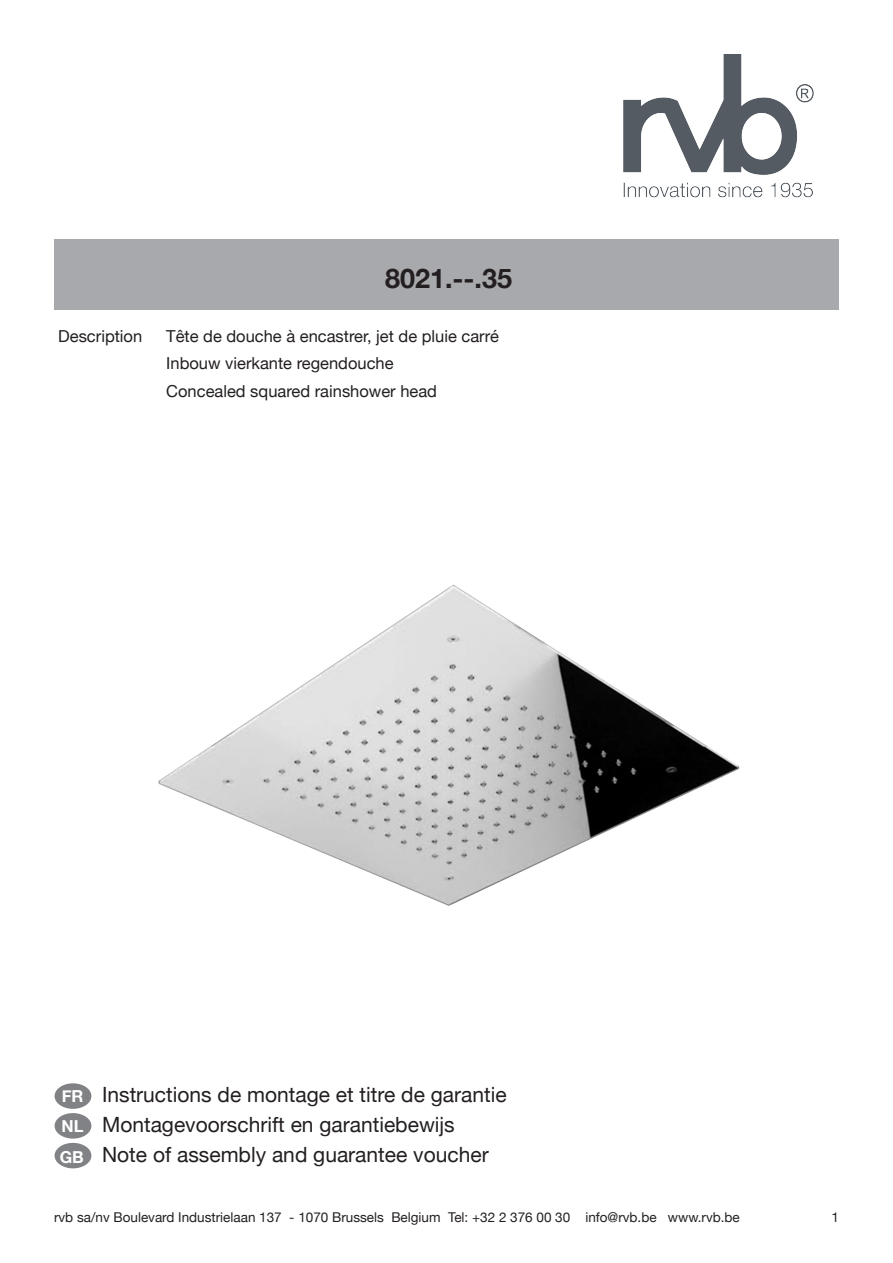
<style>
.page{position:relative;width:893px;height:1263px;background:#fff}
.page>*{position:absolute;margin:0;border:0;box-sizing:border-box;transform-origin:0 0}
.t1{font:700 27px "Helvetica Neue";color:#231f20}
.t2{font:21px "Helvetica Neue";color:#231f20}
.t3{font:16.5px "Helvetica Neue";color:#231f20}
.t4{font:700 16.5px "Helvetica Neue";color:#fff}
.t5{font:13.5px "Helvetica Neue";color:#231f20}
</style>
<div class="page">
<img style="left:158px;top:584px;width:582px;height:322px">
<img style="left:623px;top:54px;width:191px;height:144px">
<div style="left:54px;top:240px;width:785px;height:70px;background:#a8a9ad"></div>
<div style="left:55px;top:1113px;width:36px;height:25px;background:#808285;border-radius:50%"></div>
<div style="left:55px;top:1083px;width:36px;height:26px;background:#808285;border-radius:50%"></div>
<div style="left:55px;top:1143px;width:36px;height:25px;background:#808285;border-radius:50%"></div>
<p class="t1" style="left:385px;top:262px;width:129px">8021.--.35</p>
<p class="t3" style="left:58px;top:327px;width:86px">Description</p>
<p class="t3" style="left:166px;top:327px;width:334px">Tête de douche à encastrer, jet de pluie carré</p>
<p class="t3" style="left:166px;top:354px;width:229px">Inbouw vierkante regendouche</p>
<p class="t3" style="left:166px;top:381px;width:272px">Concealed squared rainshower head</p>
<p class="t4" style="left:62px;top:1086px;width:23px">FR</p>
<p class="t4" style="left:62px;top:1116px;width:24px">NL</p>
<p class="t4" style="left:60px;top:1147px;width:26px">GB</p>
<p class="t2" style="left:102px;top:1082px;width:406px">Instructions de montage et titre de garantie</p>
<p class="t2" style="left:102px;top:1112px;width:354px">Montagevoorschrift en garantiebewijs</p>
<p class="t2" style="left:102px;top:1142px;width:388px">Note of assembly and guarantee voucher</p>
<p class="t5" style="left:54px;top:1209px;width:687px">rvb sa/nv Boulevard Industrielaan 137 - 1070 Brussels Belgium Tel: +32 2 376 00 30 info@rvb.be www.rvb.be</p>
<p class="t5" style="left:831px;top:1209px;width:9px">1</p>
</div>
